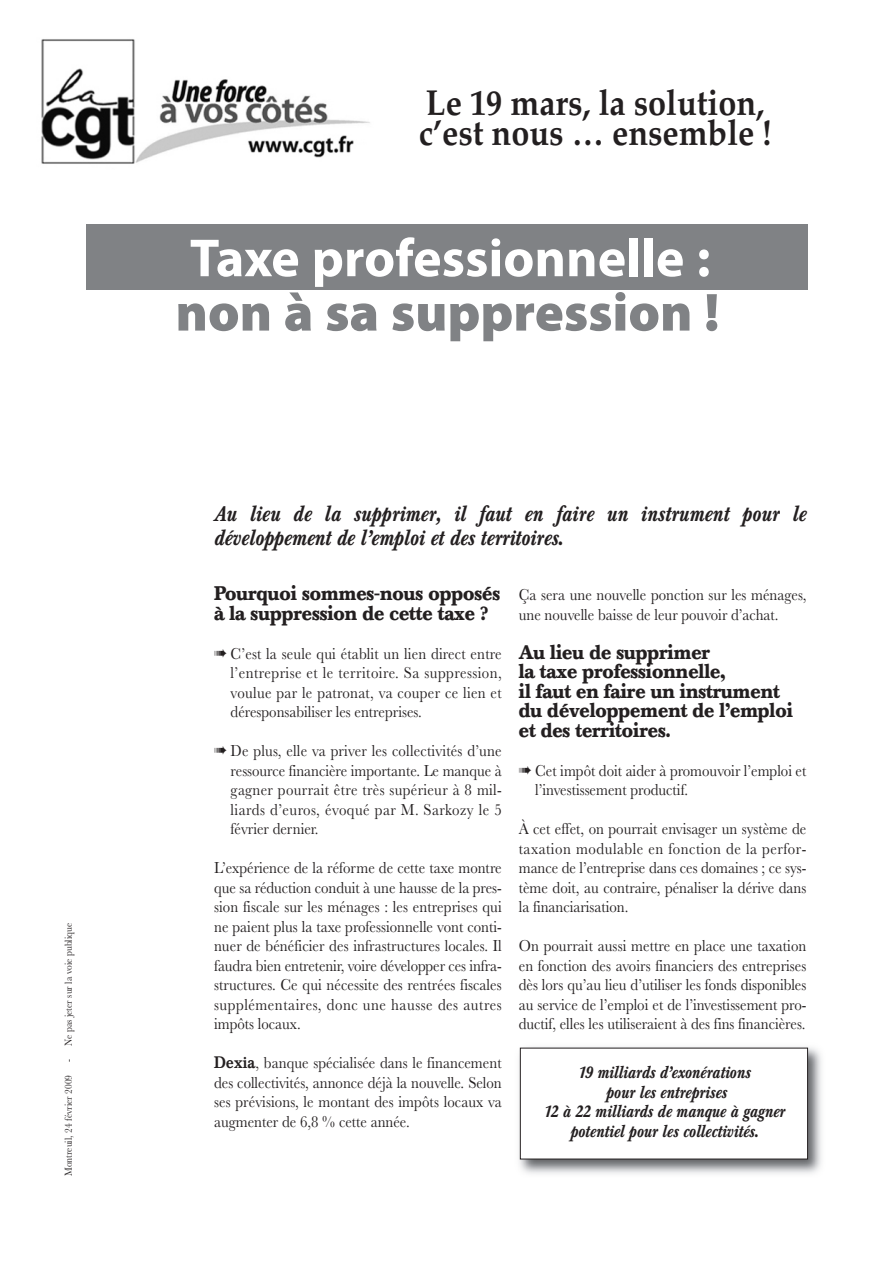
<style>
.page{position:relative;width:893px;height:1263px;background:#fff}
.page>*{position:absolute;margin:0;border:0;box-sizing:border-box;transform-origin:0 0}
.t1{font:700 54px "Myriad Pro";color:#fff}
.t2{font:900 54px "Myriad Pro";color:#808285}
.t3{font:700 36px/30px "Palatino";color:#231f20;scale:.9 1}
.t4{font:italic 500 21px/24px "Baskerville BE";letter-spacing:.005em;color:#231f20;scale:.9 1}
.t5{font:700 19.5px/19.5px "Baskerville BE";color:#231f20;scale:.9 1}
.t6{font:16.5px/19.5px "Baskerville";color:#231f20;text-align:justify;scale:.9 1}
.t7{font:italic 500 16.5px/19.5px "Baskerville BE";color:#231f20;text-align:center;scale:.9 1}
.t8{font:10.5px "Baskerville";color:#231f20;scale:.9 1}
.s1{font-family:"Baskerville BE";font-weight:500}
</style>
<div class="page">
<img style="left:41px;top:39px;width:329px;height:125px">
<div style="left:86px;top:225px;width:722px;height:65px;background:#808285"></div>
<img style="left:519px;top:1047px;width:303px;height:127px">
<div style="left:520px;top:1048px;width:287px;height:111px;background:#fff"></div>
<p class="t8" style="left:62px;top:1176px;width:283px;rotate:-90deg">Montreuil, 24 février 2009 - Ne pas jeter sur la voie publique</p>
<h2 class="t3" style="left:419px;top:87px;width:393px">Le 19 mars, la solution, c’est nous … ensemble !</h2>
<h1 class="t1" style="left:190px;top:238px;width:522px">Taxe professionnelle :</h1>
<h1 class="t2" style="left:176px;top:292px;width:545px">non à sa suppression !</h1>
<p class="t4" style="left:214px;top:504px;width:660px">Au lieu de la supprimer, il faut en faire un instrument pour le développement de l’emploi et des territoires.</p>
<p class="t5" style="left:214px;top:586px;width:319px">Pourquoi sommes-nous opposés à la suppression de cette taxe ?</p>
<p class="t6" style="left:231px;top:643px;width:303px;text-indent:-16px">➠ C’est la seule qui établit un lien direct entre l’entreprise et le territoire. Sa suppression, voulue par le patronat, va couper ce lien et déresponsabiliser les entreprises.</p>
<p class="t6" style="left:231px;top:741px;width:303px;text-indent:-17px">➠ De plus, elle va priver les collectivités d’une ressource financière importante. Le manque à gagner pourrait être très supérieur à 8 mil&shy;liards d’euros, évoqué par M. Sarkozy le 5 février dernier.</p>
<p class="t6" style="left:214px;top:858px;width:321px">L’expérience de la réforme de cette taxe montre que sa réduction conduit à une hausse de la pres&shy;sion fiscale sur les ménages : les entreprises qui ne paient plus la taxe professionnelle vont conti&shy;nuer de bénéficier des infrastructures locales. Il faudra bien entretenir, voire développer ces infra&shy;structures. Ce qui nécessite des rentrées fiscales supplémentaires, donc une hausse des autres impôts locaux.</p>
<p class="t6" style="left:214px;top:1053px;width:321px"><span class="s1">Dexia</span>, banque spécialisée dans le financement des collectivités, annonce déjà la nouvelle. Selon ses prévisions, le montant des impôts locaux va augmenter de 6,8 % cette année.</p>
<p class="t6" style="left:519px;top:585px;width:321px">Ça sera une nouvelle ponction sur les ménages, une nouvelle baisse de leur pouvoir d’achat.</p>
<p class="t5" style="left:519px;top:645px;width:306px">Au lieu de supprimer<br>la taxe professionnelle,<br>il faut en faire un instrument du développement de l’emploi et des territoires.</p>
<p class="t6" style="left:535px;top:760px;width:303px;text-indent:-17px">➠ Cet impôt doit aider à promouvoir l’emploi et l’investissement productif.</p>
<p class="t6" style="left:519px;top:819px;width:321px">À cet effet, on pourrait envisager un système de taxation modulable en fonction de la perfor&shy;mance de l’entreprise dans ces domaines ; ce sys&shy;tème doit, au contraire, pénaliser la dérive dans la financiarisation.</p>
<p class="t6" style="left:519px;top:936px;width:321px">On pourrait aussi mettre en place une taxation en fonction des avoirs financiers des entreprises dès lors qu’au lieu d’utiliser les fonds disponibles au service de l’emploi et de l’investissement pro&shy;ductif, elles les utiliseraient à des fins financières.</p>
<p class="t7" style="left:544px;top:1065px;width:270px">19 milliards d’exonérations<br>pour les entreprises<br>12 à 22 milliards de manque à gagner potentiel pour les collectivités.</p>
</div>
